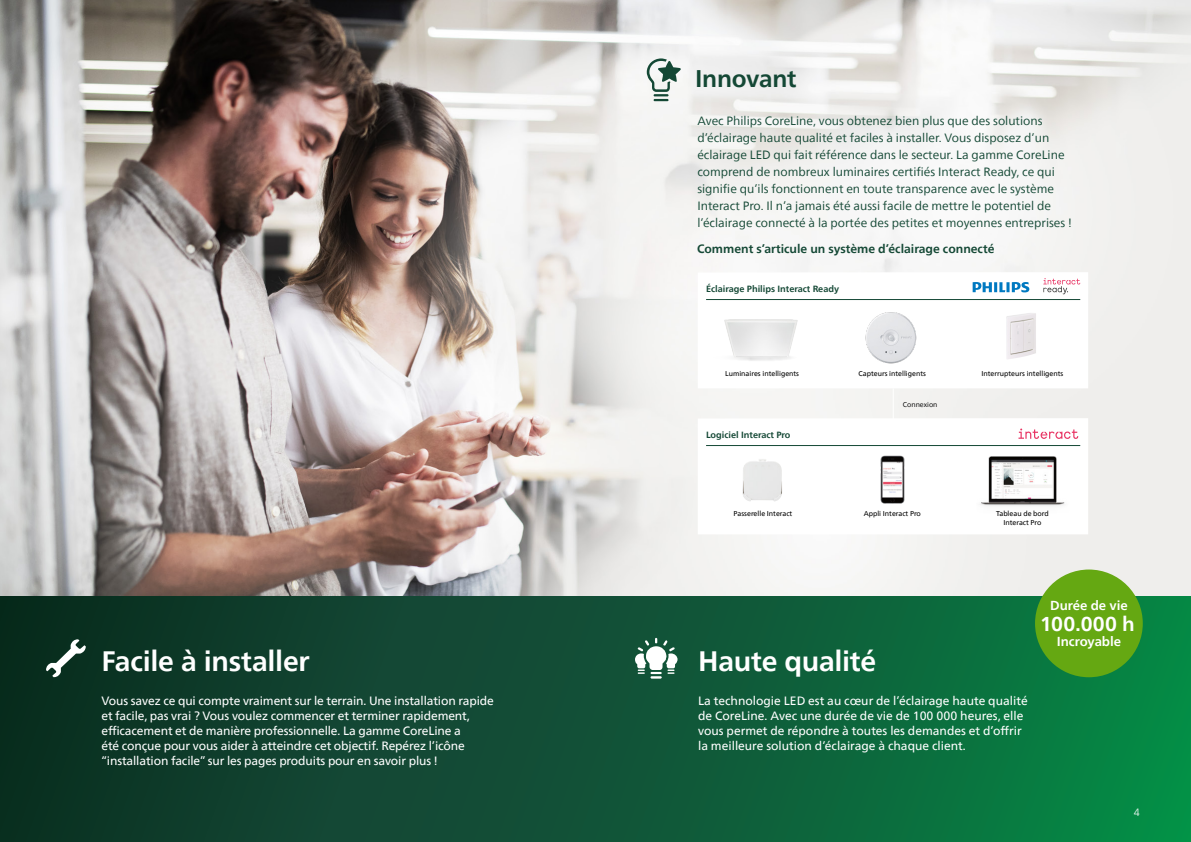
<style>
.page{position:relative;width:1191px;height:842px;background:#fff}
.page>*{position:absolute;margin:0;border:0;box-sizing:border-box;transform-origin:0 0}
.t1{font:700 28px "Neue Frutiger World";letter-spacing:-.01em;color:#fff}
.t2{font:700 24px "Neue Frutiger World";letter-spacing:-.01em;color:#144835}
.t3{font:700 20px "Neue Frutiger World";letter-spacing:.02em;color:#fff}
.t4{font:700 13px "Neue Frutiger World";letter-spacing:-.005em;color:#fff}
.t5{font:12px/15px "Neue Frutiger World";letter-spacing:-.01em;color:#fff}
.t6{font:12px/17px "Neue Frutiger World";color:#144835}
.t7{font:700 12px "Neue Frutiger World";color:#144835}
.t8{font:300 10.5px "Neue Frutiger World";color:#fff}
.t9{font:700 9px "Neue Frutiger World";color:#144835}
.t10{font:7px/9.1px "Neue Frutiger World";color:#000;text-align:center}
.t11{font:7px "Neue Frutiger World";color:#000}
</style>
<div class="page">
<div style="left:0;top:321px;width:1191px;height:521px;background:linear-gradient(to right,#112924,#0a8347)"></div>
<img style="left:0;top:0;width:1191px;height:596px">
<svg style="left:46px;top:639px;width:40px;height:38px"></svg>
<svg style="left:697px;top:272px;width:391px;height:116px"></svg>
<svg style="left:972px;top:282px;width:57px;height:10px"></svg>
<svg style="left:1043px;top:278px;width:37px;height:16px"></svg>
<img style="left:859px;top:303px;width:63px;height:71px">
<img style="left:1006px;top:313px;width:30px;height:46px">
<svg style="left:708px;top:353px;width:93px;height:9px"></svg>
<img style="left:724px;top:319px;width:74px;height:38px">
<hr style="left:706px;top:299px;width:374px;height:1px;background:#144835">
<hr style="left:892px;top:388px;width:1px;height:32px;background:#fff">
<svg style="left:647px;top:58px;width:34px;height:43px"></svg>
<svg style="left:635px;top:638px;width:42px;height:41px"></svg>
<svg style="left:697px;top:418px;width:391px;height:116px"></svg>
<img style="left:742px;top:459px;width:40px;height:43px">
<svg style="left:1018px;top:428px;width:60px;height:11px"></svg>
<hr style="left:706px;top:445px;width:374px;height:1px;background:#144835">
<img style="left:876px;top:452px;width:32px;height:55px">
<img style="left:976px;top:443px;width:93px;height:73px">
<div style="left:1035px;top:569px;width:107px;height:108px;background:#65a812;border-radius:50%"></div>
<h1 class="t1" style="left:101px;top:637px;width:210px">Facile à installer</h1>
<p class="t5" style="left:101px;top:694px;width:394px">Vous savez ce qui compte vraiment sur le terrain. Une installation rapide et facile, pas vrai ? Vous voulez commencer et terminer rapidement, efficacement et de manière professionnelle. La gamme CoreLine a<br>été conçue pour vous aider à atteindre cet objectif. Repérez l’icône “installation facile” sur les pages produits pour en savoir plus !</p>
<h2 class="t2" style="left:695px;top:58px;width:103px">Innovant</h2>
<p class="t6" style="left:697px;top:112px;width:376px">Avec Philips CoreLine, vous obtenez bien plus que des solutions d’éclairage haute qualité et faciles à installer. Vous disposez d’un éclairage LED qui fait référence dans le secteur. La gamme CoreLine comprend de nombreux luminaires certifiés Interact Ready, ce qui signifie qu’ils fonctionnent en toute transparence avec le système Interact Pro. Il n’a jamais été aussi facile de mettre le potentiel de l’éclairage connecté à la portée des petites et moyennes entreprises !</p>
<p class="t7" style="left:697px;top:238px;width:299px">Comment s’articule un système d’éclairage connecté</p>
<p class="t9" style="left:706px;top:281px;width:134px">Éclairage Philips Interact Ready</p>
<p class="t10" style="left:725px;top:369px;width:75px">Luminaires intelligents</p>
<p class="t10" style="left:858px;top:369px;width:69px">Capteurs intelligents</p>
<p class="t10" style="left:981px;top:369px;width:83px">Interrupteurs intelligents</p>
<p class="t9" style="left:706px;top:427px;width:86px">Logiciel Interact Pro</p>
<p class="t11" style="left:903px;top:399px;width:36px">Connexion</p>
<p class="t10" style="left:733px;top:509px;width:60px">Passerelle Interact</p>
<p class="t10" style="left:863px;top:509px;width:59px">Appli Interact Pro</p>
<p class="t10" style="left:996px;top:509px;width:54px">Tableau de bord<br>Interact Pro</p>
<h1 class="t1" style="left:698px;top:637px;width:179px">Haute qualité</h1>
<p class="t5" style="left:698px;top:694px;width:331px">La technologie LED est au cœur de l’éclairage haute qualité de CoreLine. Avec une durée de vie de 100 000 heures, elle vous permet de répondre à toutes les demandes et d’offrir la meilleure solution d’éclairage à chaque client.</p>
<p class="t4" style="left:1050px;top:594px;width:79px">Durée de vie</p>
<h3 class="t3" style="left:1040px;top:607px;width:96px">100.000 h</h3>
<p class="t4" style="left:1056px;top:630px;width:66px">Incroyable</p>
<p class="t8" style="left:1134px;top:804px;width:8px">4</p>
</div>
